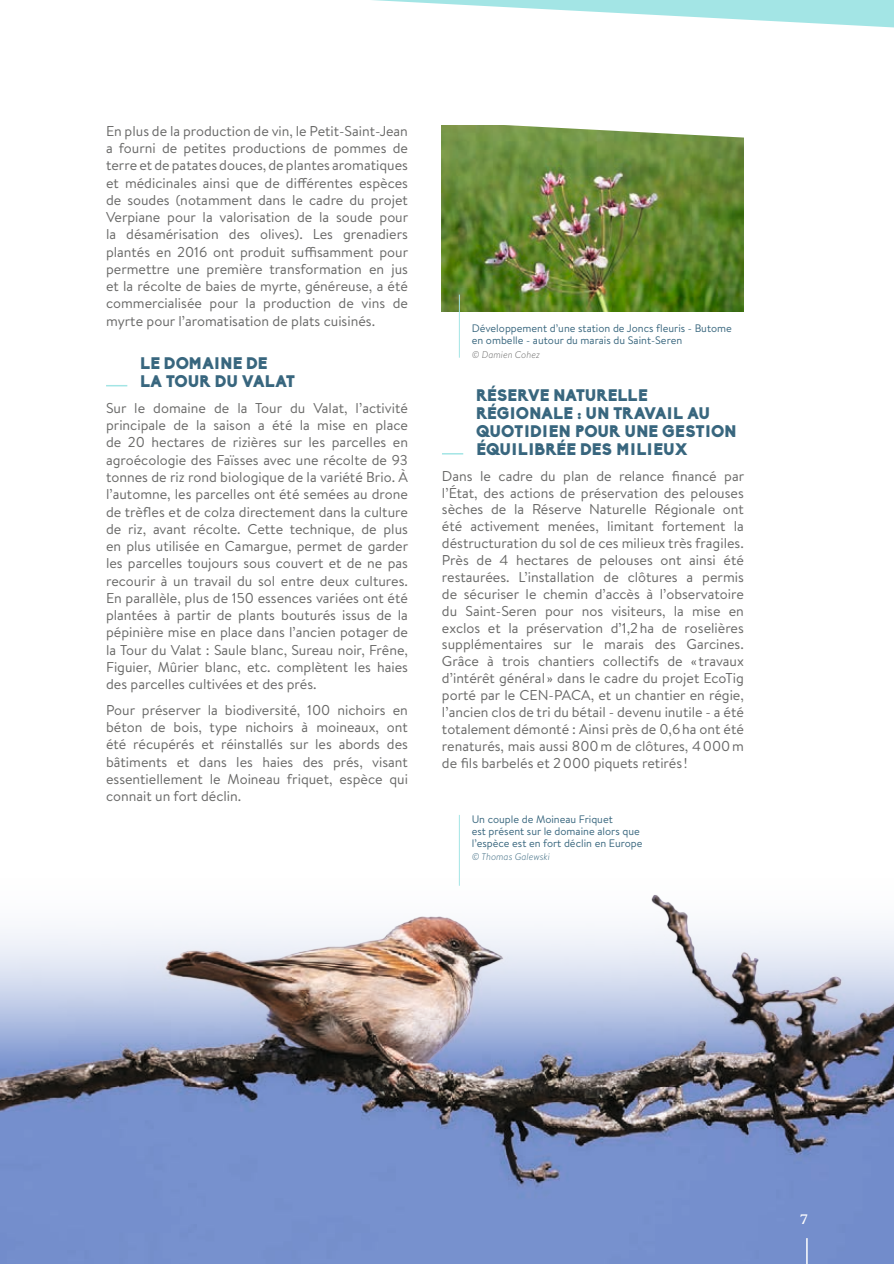
<style>
.page{position:relative;width:894px;height:1264px;background:#fff}
.page>*{position:absolute;margin:0;border:0;box-sizing:border-box;transform-origin:0 0}
.t1{font:900 16.5px/18px "Biko";color:#38667e}
.t2{font:14.25px/17.2px "Brandon Text";color:#686867;text-align:justify}
.t3{font:500 13.5px "Recoleta";color:#fff}
.t4{font:10.8px/12px "Brandon Text";color:#38667e}
.t5{font:italic 300 9.75px "Brandon Text";color:#38667e}
.t6{font:italic 300 9.75px "Brandon Text";color:#686867}
</style>
<div class="page">
<img style="left:0;top:815px;width:894px;height:449px">
<img style="left:442px;top:126px;width:302px;height:186px">
<svg style="left:501px;top:125px;width:243px;height:13px"></svg>
<hr style="left:806px;top:1238px;width:2px;height:26px;background:#fff">
<svg style="left:106px;top:385px;width:21px;height:1px"></svg>
<svg style="left:442px;top:453px;width:21px;height:1px"></svg>
<hr style="left:459px;top:815px;width:1px;height:70px;background:#a3e5e5">
<hr style="left:459px;top:295px;width:1px;height:63px;background:#a3e5e5">
<svg style="left:372px;top:0;width:522px;height:28px"></svg>
<p class="t2" style="left:106px;top:122px;width:304px">En plus de la production de vin, le Petit-Saint-Jean a fourni de petites productions de pommes de terre et de patates douces, de plantes aromatiques et médicinales ainsi que de différentes espèces de soudes (notamment dans le cadre du projet Verpiane pour la valorisation de la soude pour la désamérisation des olives). Les grenadiers plantés en 2016 ont produit suffisamment pour permettre une première transformation en jus et la récolte de baies de myrte, généreuse, a été commercialisée pour la production de vins de myrte pour l’aromatisation de plats cuisinés.</p>
<p class="t1" style="left:140px;top:354px;width:156px">LE DOMAINE DE<br>LA TOUR DU VALAT</p>
<p class="t2" style="left:106px;top:399px;width:304px">Sur le domaine de la Tour du Valat, l’activité principale de la saison a été la mise en place de 20 hectares de rizières sur les parcelles en agroécologie des Faïsses avec une récolte de 93 tonnes de riz rond biologique de la variété Brio. À l’automne, les parcelles ont été semées au drone de trèfles et de colza directement dans la culture de riz, avant récolte. Cette technique, de plus en plus utilisée en Camargue, permet de garder les parcelles toujours sous couvert et de ne pas recourir à un travail du sol entre deux cultures.<br>En parallèle, plus de 150 essences variées ont été plantées à partir de plants bouturés issus de la pépinière mise en place dans l’ancien potager de la Tour du Valat : Saule blanc, Sureau noir, Frêne, Figuier, Mûrier blanc, etc. complètent les haies des parcelles cultivées et des prés.</p>
<p class="t2" style="left:106px;top:701px;width:303px">Pour préserver la biodiversité, 100 nichoirs en béton de bois, type nichoirs à moineaux, ont été récupérés et réinstallés sur les abords des bâtiments et dans les haies des prés, visant essentiellement le Moineau friquet, espèce qui connait un fort déclin.</p>
<p class="t4" style="left:472px;top:322px;width:262px">Développement d’une station de Joncs fleuris - Butome en ombelle - autour du marais du Saint-Seren</p>
<p class="t6" style="left:472px;top:348px;width:70px">© Damien Cohez</p>
<p class="t1" style="left:476px;top:386px;width:262px">RÉSERVE NATURELLE<br>RÉGIONALE : UN TRAVAIL AU<br>QUOTIDIEN POUR UNE GESTION<br>ÉQUILIBRÉE DES MILIEUX</p>
<p class="t2" style="left:442px;top:467px;width:304px;line-height:16.8px">Dans le cadre du plan de relance financé par l’État, des actions de préservation des pelouses sèches de la Réserve Naturelle Régionale ont été activement menées, limitant fortement la déstructuration du sol de ces milieux très fragiles.<br>Près de 4 hectares de pelouses ont ainsi été restaurées. L’installation de clôtures a permis de sécuriser le chemin d’accès à l’observatoire du Saint-Seren pour nos visiteurs, la mise en exclos et la préservation d’1,2ha de roselières supplémentaires sur le marais des Garcines.<br>Grâce à trois chantiers collectifs de «travaux d’intérêt général » dans le cadre du projet EcoTig porté par le CEN-PACA, et un chantier en régie, l’ancien clos de tri du bétail - devenu inutile - a été totalement démonté : Ainsi près de 0,6ha ont été renaturés, mais aussi 800m de clôtures, 4000m de fils barbelés et 2000 piquets retirés !</p>
<p class="t4" style="left:472px;top:812px;width:172px">Un couple de Moineau Friquet<br>est présent sur le domaine alors que l’espèce est en fort déclin en Europe</p>
<p class="t5" style="left:472px;top:850px;width:80px">© Thomas Galewski</p>
<p class="t3" style="left:801px;top:1211px;width:9px">7</p>
</div>
